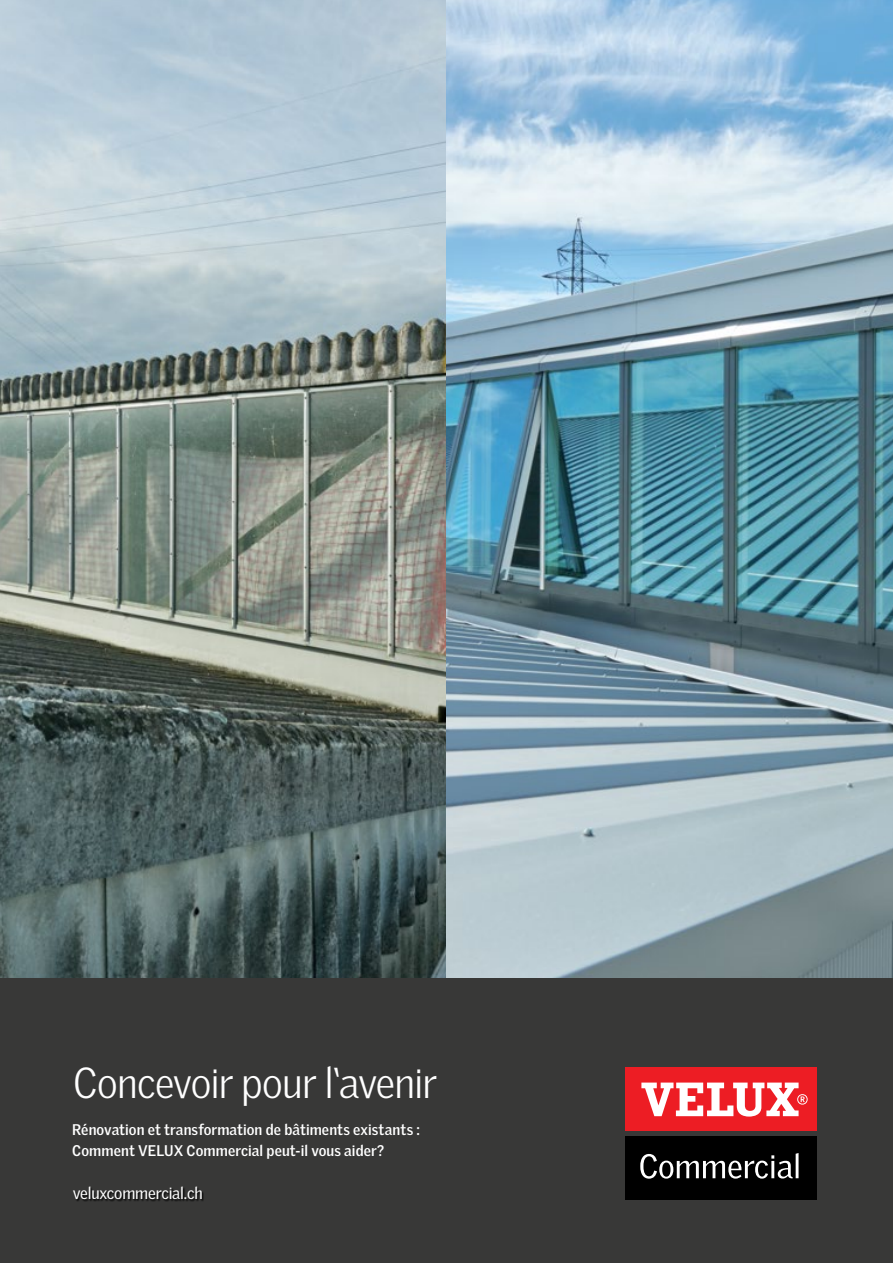
<style>
.page{position:relative;width:893px;height:1263px;background:#fff}
.page>*{position:absolute;margin:0;border:0;box-sizing:border-box;transform-origin:0 0}
.t1{font:300 42px "Velux Gothic";letter-spacing:-.02em;color:#fff}
.t2{font:16.5px "Velux Gothic";letter-spacing:-.01em;color:#fff}
.VG_Regular_12_14{font:700 15px "Velux Gothic";letter-spacing:.005em;color:#fff}
</style>
<div class="page">
<img style="left:0;top:0;width:893px;height:978px">
<div style="left:0;top:978px;width:893px;height:285px;background:#383837"></div>
<div style="left:73px;top:1186px;width:131px;height:16px;background:#000;opacity:.91"></div>
<div style="left:625px;top:1067px;width:191px;height:64px;background:#ed1d24"></div>
<svg style="left:641px;top:1082px;width:167px;height:34px"></svg>
<div style="left:625px;top:1136px;width:191px;height:64px;background:#000"></div>
<svg style="left:640px;top:1153px;width:158px;height:26px"></svg>
<p class="t1" style="left:73px;top:1058px;width:365px">Concevoir pour l‘avenir</p>
<p class="VG_Regular_12_14" style="left:72px;top:1120px;width:349px">Rénovation et transformation de bâtiments existants :</p>
<p class="VG_Regular_12_14" style="left:72px;top:1141px;width:313px">Comment VELUX Commercial peut-il vous aider?</p>
<p class="t2" style="left:73px;top:1183px;width:131px">veluxcommercial.ch</p>
</div>
